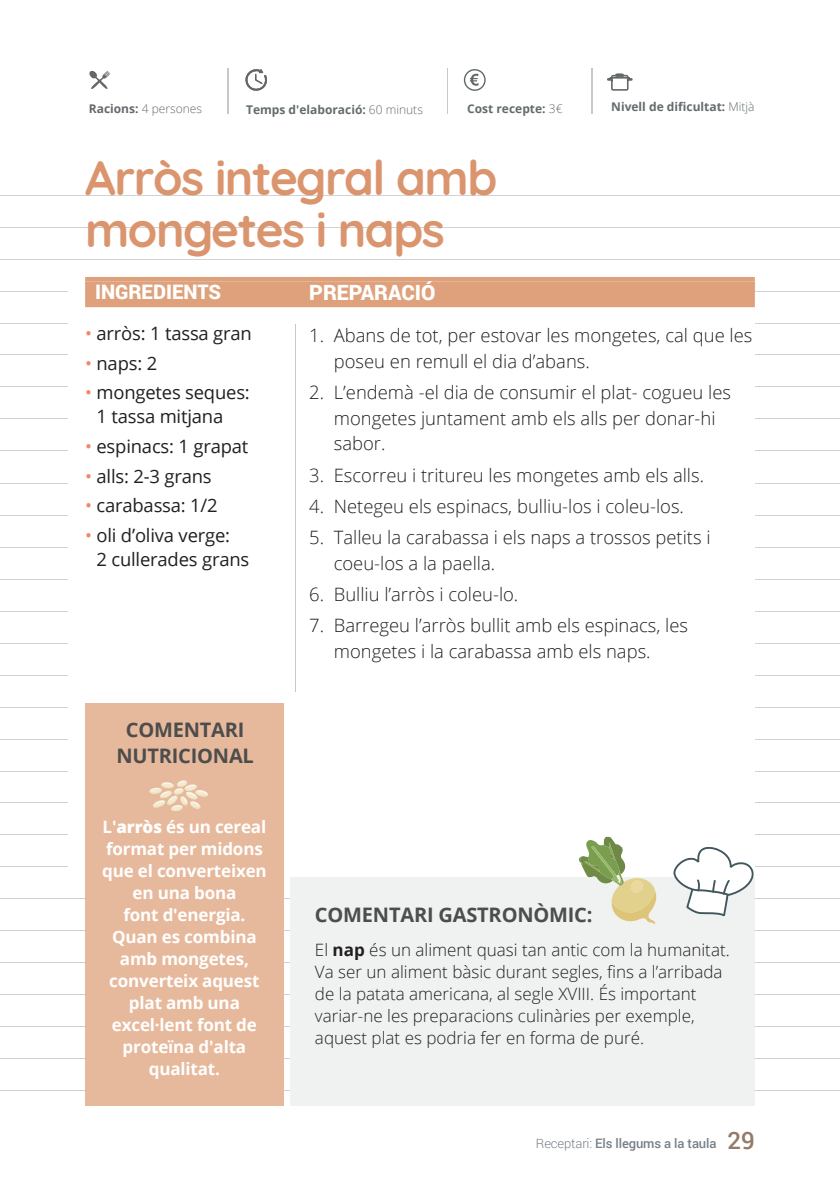
<style>
.page{position:relative;width:840px;height:1191px;background:#fff}
.page>*{position:absolute;margin:0;border:0;box-sizing:border-box;transform-origin:0 0}
.t1{font:700 48px/52px "Quicksand";letter-spacing:-.03em;color:#da956e}
.t2{font:900 21px "Roboto";color:#fff}
.t3{font:700 20px/26px "Open Sans";letter-spacing:-.01em;color:#4d4d4d;text-align:center}
.t4{font:900 20px "Roboto";color:#fff}
.t5{font:300 18.4px/25.6px "Open Sans";color:#231f20}
.t6{font:18.4px/24px "Open Sans";letter-spacing:-.01em;color:#231f20}
.t7{font:300 17px/22px "Open Sans";color:#231f20}
.t8{font:700 17px/22px "Open Sans";letter-spacing:-.01em;color:#fff;text-align:center}
.t9{font:500 13px "Roboto";letter-spacing:-.01em;color:#778089}
.t10{font:700 12px "Open Sans";color:#636c6d}
.t11{font:300 12px "Open Sans";color:#66696d}
.s1{font-weight:700}
.s2{font-weight:300}
.s3{color:#f4846d}
.s4{font-weight:800}
.s5{font-size:24px;color:#947a69}
</style>
<div class="page">
<hr style="left:0;top:195px;width:839px;height:1px;background:#d1d2d4">
<hr style="left:0;top:227px;width:839px;height:1px;background:#d1d2d4">
<hr style="left:0;top:515px;width:839px;height:1px;background:#d1d2d4">
<hr style="left:0;top:643px;width:839px;height:1px;background:#d1d2d4">
<hr style="left:0;top:579px;width:839px;height:1px;background:#d1d2d4">
<hr style="left:0;top:547px;width:839px;height:1px;background:#d1d2d4">
<hr style="left:0;top:675px;width:839px;height:1px;background:#d1d2d4">
<hr style="left:0;top:611px;width:839px;height:1px;background:#d1d2d4">
<hr style="left:0;top:483px;width:839px;height:1px;background:#d1d2d4">
<hr style="left:0;top:962px;width:839px;height:1px;background:#d1d2d4">
<hr style="left:0;top:1089px;width:839px;height:1px;background:#d1d2d4">
<hr style="left:0;top:1026px;width:839px;height:1px;background:#d1d2d4">
<hr style="left:0;top:994px;width:839px;height:1px;background:#d1d2d4">
<hr style="left:0;top:1057px;width:839px;height:1px;background:#d1d2d4">
<hr style="left:0;top:930px;width:839px;height:1px;background:#d1d2d4">
<hr style="left:0;top:291px;width:839px;height:1px;background:#d1d2d4">
<hr style="left:0;top:418px;width:839px;height:1px;background:#d1d2d4">
<hr style="left:0;top:355px;width:839px;height:1px;background:#d1d2d4">
<hr style="left:0;top:323px;width:839px;height:1px;background:#d1d2d4">
<hr style="left:0;top:450px;width:839px;height:1px;background:#d1d2d4">
<hr style="left:0;top:386px;width:839px;height:1px;background:#d1d2d4">
<hr style="left:0;top:259px;width:839px;height:1px;background:#d1d2d4">
<hr style="left:0;top:739px;width:839px;height:1px;background:#d1d2d4">
<hr style="left:0;top:866px;width:839px;height:1px;background:#d1d2d4">
<hr style="left:0;top:802px;width:839px;height:1px;background:#d1d2d4">
<hr style="left:0;top:771px;width:839px;height:1px;background:#d1d2d4">
<hr style="left:0;top:898px;width:839px;height:1px;background:#d1d2d4">
<hr style="left:0;top:834px;width:839px;height:1px;background:#d1d2d4">
<hr style="left:0;top:707px;width:839px;height:1px;background:#d1d2d4">
<div style="left:68px;top:282px;width:686px;height:589px;background:#fff"></div>
<div style="left:85px;top:277px;width:669px;height:30px;background:#dea17c"></div>
<div style="left:290px;top:877px;width:464px;height:229px;background:#f0f1f1"></div>
<div style="left:85px;top:703px;width:198px;height:403px;background:#e7b99c"></div>
<hr style="left:294px;top:325px;width:1px;height:367px;background:#c7c8ca">
<hr style="left:227px;top:68px;width:1px;height:45px;background:#c7c8ca">
<hr style="left:447px;top:68px;width:1px;height:45px;background:#c7c8ca">
<hr style="left:591px;top:68px;width:1px;height:45px;background:#c7c8ca">
<svg style="left:673px;top:846px;width:82px;height:70px"></svg>
<svg style="left:149px;top:780px;width:59px;height:31px"></svg>
<svg style="left:463px;top:69px;width:22px;height:22px"></svg>
<svg style="left:607px;top:73px;width:25px;height:18px"></svg>
<svg style="left:89px;top:71px;width:21px;height:18px"></svg>
<svg style="left:245px;top:69px;width:22px;height:22px"></svg>
<svg style="left:579px;top:836px;width:77px;height:88px"></svg>
<p class="t11" style="left:89px;top:100px;width:115px"><span class="s1">Racions:</span> 4 persones</p>
<p class="t10" style="left:246px;top:101px;width:178px">Temps d'elaboració: <span class="s2">60 minuts</span></p>
<p class="t10" style="left:467px;top:100px;width:97px">Cost recepte: <span class="s2">3€</span></p>
<p class="t10" style="left:611px;top:98px;width:145px">Nivell de dificultat: <span class="s2">Mitjà</span></p>
<h1 class="t1" style="left:85px;top:147px;width:413px">Arròs integral amb mongetes i naps</h1>
<p class="t4" style="left:95px;top:278px;width:127px">INGREDIENTS</p>
<p class="t6" style="left:85px;top:321px;width:168px"><span class="s3">•</span> arròs: 1 tassa gran</p>
<p class="t6" style="left:85px;top:350px;width:74px"><span class="s3">•</span> naps: 2</p>
<p class="t6" style="left:96px;top:380px;width:155px;text-indent:-11px"><span class="s3">•</span> mongetes seques:<br>1 tassa mitjana</p>
<p class="t6" style="left:85px;top:434px;width:165px"><span class="s3">•</span> espinacs: 1 grapat</p>
<p class="t6" style="left:85px;top:463px;width:128px"><span class="s3">•</span> alls: 2-3 grans</p>
<p class="t6" style="left:85px;top:493px;width:134px"><span class="s3">•</span> carabassa: 1/2</p>
<p class="t6" style="left:96px;top:523px;width:154px;text-indent:-11px"><span class="s3">•</span> oli d’oliva verge:<br>2 cullerades grans</p>
<p class="t3" style="left:116px;top:716px;width:139px">COMENTARI<br>NUTRICIONAL</p>
<p class="t8" style="left:102px;top:815px;width:166px">L'<span class="s4">arròs</span> és un cereal format per midons que el converteixen en una bona<br>font d'energia.<br>Quan es combina amb mongetes, converteix aquest plat amb una excel·lent font de proteïna d'alta qualitat.</p>
<p class="t2" style="left:309px;top:277px;width:128px">PREPARACIÓ</p>
<p class="t5" style="left:333px;top:322px;width:420px;text-indent:-24px">1. Abans de tot, per estovar les mongetes, cal que les poseu en remull el dia d’abans.</p>
<p class="t5" style="left:333px;top:379px;width:398px;text-indent:-24px">2. L’endemà -el dia de consumir el plat- cogueu les mongetes juntament amb els alls per donar-hi sabor.</p>
<p class="t5" style="left:309px;top:461px;width:396px">3. Escorreu i tritureu les mongetes amb els alls.</p>
<p class="t5" style="left:309px;top:493px;width:376px">4. Netegeu els espinacs, bulliu-los i coleu-los.</p>
<p class="t5" style="left:333px;top:524px;width:378px;text-indent:-24px">5. Talleu la carabassa i els naps a trossos petits i coeu-los a la paella.</p>
<p class="t5" style="left:309px;top:581px;width:210px">6. Bulliu l’arròs i coleu-lo.</p>
<p class="t5" style="left:333px;top:612px;width:355px;text-indent:-24px">7. Barregeu l’arròs bullit amb els espinacs, les mongetes i la carabassa amb els naps.</p>
<p class="t3" style="left:315px;top:901px;width:279px">COMENTARI GASTRONÒMIC:</p>
<p class="t7" style="left:315px;top:938px;width:416px">El <span class="s1">nap</span> és un aliment quasi tan antic com la humanitat.<br>Va ser un aliment bàsic durant segles, fins a l’arribada de la patata americana, al segle XVIII. És important variar-ne les preparacions culinàries per exemple, aquest plat es podria fer en forma de puré.</p>
<p class="t9" style="left:535px;top:1134px;width:220px"><span class="s2">Receptari:</span> Els llegums a la taula <span class="s5">29</span></p>
</div>
